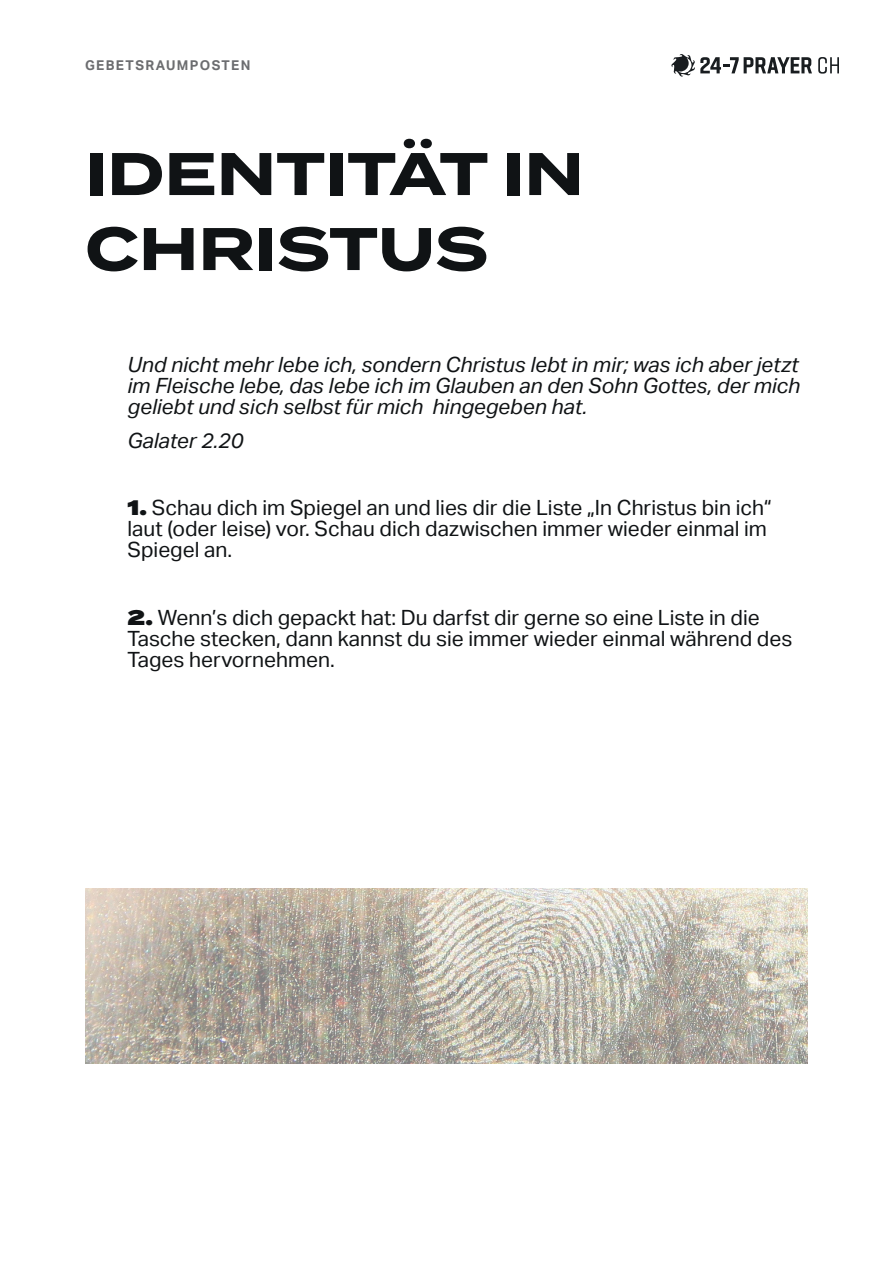
<style>
.page{position:relative;width:893px;height:1263px;background:#fff}
.page>*{position:absolute;margin:0;border:0;box-sizing:border-box;transform-origin:0 0}
.t1{font:700 60px/75px "Termina";color:#101315}
.t2{font:21px/21px "Aktiv Grotesk";color:#101315}
.t3{font:italic 21px/21px "Aktiv Grotesk";color:#101315;text-align:justify}
.t4{font:700 13.5px "Aktiv Grotesk";letter-spacing:.1em;color:#6c6d70}
.s1{font-family:"Termina";font-weight:900}
</style>
<div class="page">
<svg style="left:671px;top:54px;width:141px;height:23px"></svg>
<svg style="left:818px;top:57px;width:21px;height:17px"></svg>
<img style="left:85px;top:889px;width:723px;height:174px">
<p class="t4" style="left:85px;top:58px;width:167px">GEBETSRAUMPOSTEN</p>
<p class="t1" style="left:85px;top:137px;width:500px">IDENTITÄT IN<br>CHRISTUS</p>
<p class="t3" style="left:128px;top:354px;width:674px">Und nicht mehr lebe ich, sondern Christus lebt in mir; was ich aber jetzt im Fleische lebe, das lebe ich im Glauben an den Sohn Gottes, der mich geliebt und sich selbst für mich hingegeben hat.</p>
<p class="t3" style="left:128px;top:430px;width:117px">Galater 2.20</p>
<p class="t2" style="left:128px;top:497px;width:645px"><span class="s1">1.</span> Schau dich im Spiegel an und lies dir die Liste „In Christus bin ich“ laut (oder leise) vor. Schau dich dazwischen immer wieder einmal im<br>Spiegel an.</p>
<p class="t2" style="left:128px;top:607px;width:666px"><span class="s1">2.</span> Wenn’s dich gepackt hat: Du darfst dir gerne so eine Liste in die<br>Tasche stecken, dann kannst du sie immer wieder einmal während des<br>Tages hervornehmen.</p>
</div>
